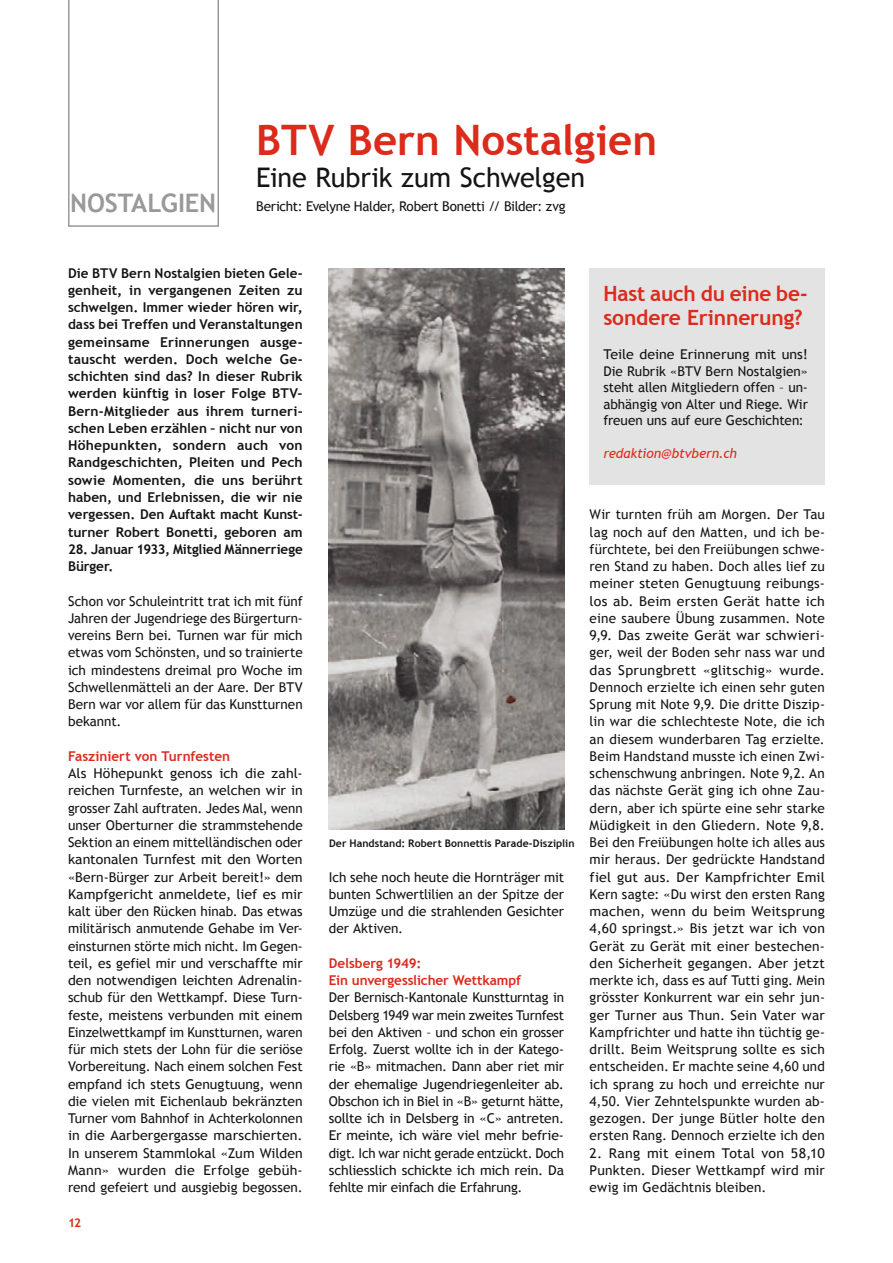
<style>
.page{position:relative;width:893px;height:1263px;background:#fff}
.page>*{position:absolute;margin:0;border:0;box-sizing:border-box;transform-origin:0 0}
.t1{font:700 42px "Trebuchet MS";color:#dc2a1b}
.t2{font:27px "Trebuchet MS";letter-spacing:-.005em;color:#131413}
.t3{font:700 25.5px "Trebuchet MS";letter-spacing:-.005em;color:#999}
.t4{font:700 21px/24px "Trebuchet MS";letter-spacing:-.01em;color:#dc2a1b}
.t5{font:13.5px/17.2px "Trebuchet MS";color:#131413;text-align:justify}
.t6{font:13.5px/17.2px "Trebuchet MS";color:#131413;text-align:justify;scale:1.05 1}
.t7{font:700 13.5px/17.2px "Trebuchet MS";letter-spacing:-.005em;color:#131413;text-align:justify}
.t8{font:700 13.5px/17.2px "Trebuchet MS";letter-spacing:-.005em;color:#dc2a1b}
.t9{font:13.5px "Trebuchet MS";letter-spacing:-.02em;color:#131413}
.t10{font:italic 13.5px "Trebuchet MS";letter-spacing:-.005em;color:#dc2a1b}
.t11{font:700 12px "Trebuchet MS";color:#dc2a1b}
.t12{font:700 10.5px "Trebuchet MS";letter-spacing:.005em;color:#131413}
</style>
<div class="page">
<div style="left:590px;top:269px;width:235px;height:216px;background:#e3e3e3"></div>
<svg style="left:68px;top:0;width:151px;height:227px"></svg>
<img style="left:329px;top:269px;width:235px;height:561px">
<h1 class="t1" style="left:256px;top:114px;width:402px">BTV Bern Nostalgien</h1>
<h2 class="t2" style="left:256px;top:161px;width:330px">Eine Rubrik zum Schwelgen</h2>
<h3 class="t3" style="left:70px;top:187px;width:148px">NOSTALGIEN</h3>
<p class="t9" style="left:256px;top:198px;width:311px">Bericht: Evelyne Halder, Robert Bonetti // Bilder: zvg</p>
<p class="t7" style="left:68px;top:264px;width:236px">Die BTV Bern Nostalgien bieten Gele&shy;genheit, in vergangenen Zeiten zu schwelgen. Immer wieder hören wir, dass bei Treffen und Veranstaltungen gemeinsame Erinnerungen ausge&shy;tauscht werden. Doch welche Ge&shy;schichten sind das? In dieser Rubrik werden künftig in loser Folge BTV-Bern-Mitglieder aus ihrem turneri&shy;schen Leben erzählen – nicht nur von Höhepunkten, sondern auch von Randgeschichten, Pleiten und Pech sowie Momenten, die uns berührt haben, und Erlebnissen, die wir nie vergessen. Den Auftakt macht Kunst&shy;turner Robert Bonetti, geboren am</p>
<p class="t7" style="left:68px;top:540px;width:236px">28. Januar 1933, Mitglied Männerriege<br>Bürger.</p>
<p class="t5" style="left:68px;top:592px;width:236px">Schon vor Schuleintritt trat ich mit fünf Jahren der Jugendriege des Bürgerturn&shy;vereins Bern bei. Turnen war für mich etwas vom Schönsten, und so trainierte ich mindestens dreimal pro Woche im Schwellenmätteli an der Aare. Der BTV Bern war vor allem für das Kunstturnen bekannt.</p>
<p class="t8" style="left:68px;top:747px;width:164px">Fasziniert von Turnfesten</p>
<p class="t6" style="left:68px;top:765px;width:225px">Als Höhepunkt genoss ich die zahl&shy;reichen Turnfeste, an welchen wir in grosser Zahl auftraten. Jedes Mal, wenn unser Oberturner die strammstehende Sektion an einem mittelländischen oder kantonalen Turnfest mit den Worten «Bern-Bürger zur Arbeit bereit!» dem Kampfgericht anmeldete, lief es mir kalt über den Rücken hinab. Das etwas militärisch anmutende Gehabe im Ver&shy;einsturnen störte mich nicht. Im Gegen&shy;teil, es gefiel mir und verschaffte mir den notwendigen leichten Adrenalin&shy;schub für den Wettkampf. Diese Turn&shy;feste, meistens verbunden mit einem Einzelwettkampf im Kunstturnen, waren für mich stets der Lohn für die seriöse Vorbereitung. Nach einem solchen Fest empfand ich stets Genugtuung, wenn die vielen mit Eichenlaub bekränzten Turner vom Bahnhof in Achterkolonnen in die Aarbergergasse marschierten.<br>In unserem Stammlokal «Zum Wilden Mann» wurden die Erfolge gebüh&shy;rend gefeiert und ausgiebig begossen.</p>
<p class="t11" style="left:68px;top:1215px;width:15px">12</p>
<h3 class="t4" style="left:603px;top:282px;width:206px">Hast auch du eine be&shy;sondere Erinnerung?</h3>
<p class="t6" style="left:603px;top:346px;width:196px;line-height:16.5px">Teile deine Erinnerung mit uns!<br>Die Rubrik «BTV Bern Nostalgien» steht allen Mitgliedern offen – un&shy;abhängig von Alter und Riege. Wir freuen uns auf eure Geschichten:</p>
<p class="t10" style="left:603px;top:445px;width:135px">redaktion@btvbern.ch</p>
<p class="t12" style="left:329px;top:837px;width:247px">Der Handstand: Robert Bonnettis Parade-Disziplin</p>
<p class="t5" style="left:329px;top:868px;width:237px">Ich sehe noch heute die Hornträger mit bunten Schwertlilien an der Spitze der Umzüge und die strahlenden Gesichter der Aktiven.</p>
<p class="t8" style="left:329px;top:954px;width:194px">Delsberg 1949:<br>Ein unvergesslicher Wettkampf</p>
<p class="t5" style="left:329px;top:989px;width:237px">Der Bernisch-Kantonale Kunstturntag in Delsberg 1949 war mein zweites Turnfest bei den Aktiven – und schon ein grosser Erfolg. Zuerst wollte ich in der Katego&shy;rie «B» mitmachen. Dann aber riet mir der ehemalige Jugendriegenleiter ab.<br>Obschon ich in Biel in «B» geturnt hätte, sollte ich in Delsberg in «C» antreten.<br>Er meinte, ich wäre viel mehr befrie&shy;digt. Ich war nicht gerade entzückt. Doch schliesslich schickte ich mich rein. Da fehlte mir einfach die Erfahrung.</p>
<p class="t5" style="left:590px;top:506px;width:237px">Wir turnten früh am Morgen. Der Tau lag noch auf den Matten, und ich be&shy;fürchtete, bei den Freiübungen schwe&shy;ren Stand zu haben. Doch alles lief zu meiner steten Genugtuung reibungs&shy;los ab. Beim ersten Gerät hatte ich eine saubere Übung zusammen. Note 9,9. Das zweite Gerät war schwieri&shy;ger, weil der Boden sehr nass war und das Sprungbrett «glitschig» wurde.<br>Dennoch erzielte ich einen sehr guten Sprung mit Note 9,9. Die dritte Diszip&shy;lin war die schlechteste Note, die ich an diesem wunderbaren Tag erzielte.<br>Beim Handstand musste ich einen Zwi&shy;schenschwung anbringen. Note 9,2. An das nächste Gerät ging ich ohne Zau&shy;dern, aber ich spürte eine sehr starke Müdigkeit in den Gliedern. Note 9,8.<br>Bei den Freiübungen holte ich alles aus mir heraus. Der gedrückte Handstand fiel gut aus. Der Kampfrichter Emil Kern sagte: «Du wirst den ersten Rang machen, wenn du beim Weitsprung 4,60 springst.» Bis jetzt war ich von Gerät zu Gerät mit einer bestechen&shy;den Sicherheit gegangen. Aber jetzt merkte ich, dass es auf Tutti ging. Mein grösster Konkurrent war ein sehr jun&shy;ger Turner aus Thun. Sein Vater war Kampfrichter und hatte ihn tüchtig ge&shy;drillt. Beim Weitsprung sollte es sich entscheiden. Er machte seine 4,60 und ich sprang zu hoch und erreichte nur 4,50. Vier Zehntelspunkte wurden ab&shy;gezogen. Der junge Bütler holte den ersten Rang. Dennoch erzielte ich den</p>
<p class="t6" style="left:590px;top:1144px;width:226px">2. Rang mit einem Total von 58,10<br>Punkten. Dieser Wettkampf wird mir ewig im Gedächtnis bleiben.</p>
</div>
